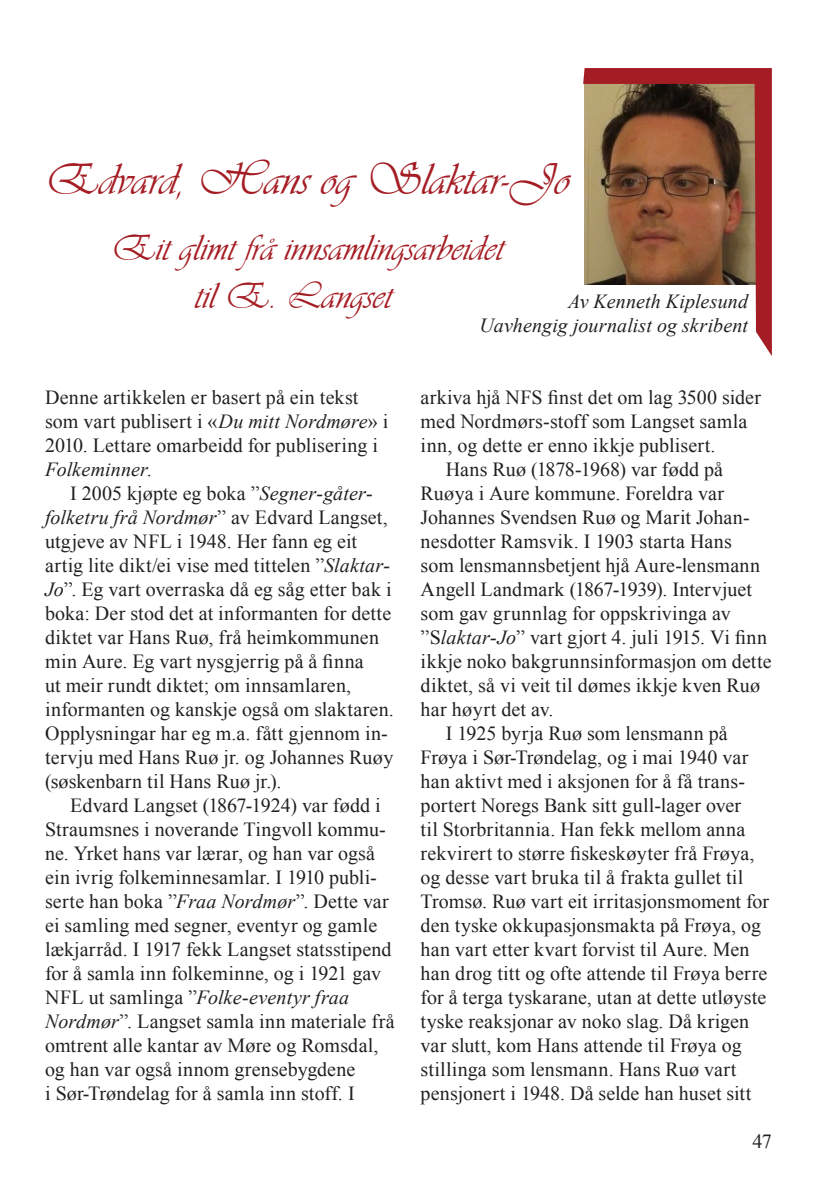
<style>
.page{position:relative;width:840px;height:1191px;background:#fff}
.page>*{position:absolute;margin:0;border:0;box-sizing:border-box;transform-origin:0 0}
._01_Undertittel{font:46px "Vivaldii";color:#a51d24}
._01_Bildetekst{font:38px "Vivaldii";color:#a51d24}
._01_Brødtekst{font:20px/24px "Times New Roman";letter-spacing:.005em;color:#231f20}
._01_Bildetekst-2{font:italic 20px "Times New Roman";letter-spacing:.005em;color:#231f20}
.s1{font-style:italic}
</style>
<div class="page">
<svg style="left:583px;top:68px;width:188px;height:287px"></svg>
<p class="_01_Undertittel" style="left:45px;top:152px;width:525px">Edvard, Hans og Slaktar-Jo</p>
<p class="_01_Bildetekst" style="left:111px;top:226px;width:393px">Eit glimt frå innsamlingsarbeidet</p>
<p class="_01_Bildetekst" style="left:195px;top:274px;width:198px">til E. Langset</p>
<p class="_01_Bildetekst-2" style="left:567px;top:288px;width:181px">Av Kenneth Kiplesund</p>
<p class="_01_Bildetekst-2" style="left:479px;top:312px;width:270px">Uavhengig journalist og skribent</p>
<p class="_01_Brødtekst" style="left:45px;top:385px;width:345px">Denne artikkelen er basert på ein tekst som vart publisert i «<span class="s1">Du mitt Nordmøre</span>» i 2010. Lettare omarbeidd for publisering i <span class="s1">Folkeminner</span>.</p>
<p class="_01_Brødtekst" style="left:45px;top:481px;width:350px;text-indent:25px">I 2005 kjøpte eg boka ”<span class="s1">Segner-gåter&shy;folketru frå Nordmør</span>” av Edvard Langset, utgjeve av NFL i 1948. Her fann eg eit artig lite dikt/ei vise med tittelen ”<span class="s1">Slaktar-Jo</span>”. Eg vart overraska då eg såg etter bak i boka: Der stod det at informanten for dette diktet var Hans Ruø, frå heimkommunen min Aure. Eg vart nysgjerrig på å finna<br>ut meir rundt diktet; om innsamlaren, informanten og kanskje også om slaktaren.<br>Opplysningar har eg m.a. fått gjennom in&shy;tervju med Hans Ruø jr. og Johannes Ruøy (søskenbarn til Hans Ruø jr.).</p>
<p class="_01_Brødtekst" style="left:45px;top:793px;width:351px;text-indent:25px">Edvard Langset (1867-1924) var fødd i Straumsnes i noverande Tingvoll kommu&shy;ne. Yrket hans var lærar, og han var også ein ivrig folkeminnesamlar. I 1910 publi&shy;serte han boka ”<span class="s1">Fraa Nordmør</span>”. Dette var ei samling med segner, eventyr og gamle lækjarråd. I 1917 fekk Langset statsstipend for å samla inn folkeminne, og i 1921 gav NFL ut samlinga ”<span class="s1">Folke-eventyr fraa Nordmør</span>”. Langset samla inn materiale frå omtrent alle kantar av Møre og Romsdal, og han var også innom grensebygdene<br>i Sør-Trøndelag for å samla inn stoff. I</p>
<p class="_01_Brødtekst" style="left:420px;top:385px;width:342px">arkiva hjå NFS finst det om lag 3500 sider med Nordmørs-stoff som Langset samla inn, og dette er enno ikkje publisert.</p>
<p class="_01_Brødtekst" style="left:420px;top:457px;width:352px;text-indent:25px">Hans Ruø (1878-1968) var fødd på Ruøya i Aure kommune. Foreldra var Johannes Svendsen Ruø og Marit Johan&shy;nesdotter Ramsvik. I 1903 starta Hans<br>som lensmannsbetjent hjå Aure-lensmann Angell Landmark (1867-1939). Intervjuet som gav grunnlag for oppskrivinga av ”S<span class="s1">laktar-Jo</span>” vart gjort 4. juli 1915. Vi finn ikkje noko bakgrunnsinformasjon om dette diktet, så vi veit til dømes ikkje kven Ruø har høyrt det av.</p>
<p class="_01_Brødtekst" style="left:420px;top:721px;width:350px;text-indent:25px">I 1925 byrja Ruø som lensmann på Frøya i Sør-Trøndelag, og i mai 1940 var han aktivt med i aksjonen for å få trans&shy;portert Noregs Bank sitt gull-lager over<br>til Storbritannia. Han fekk mellom anna rekvirert to større fiskeskøyter frå Frøya, og desse vart bruka til å frakta gullet til Tromsø. Ruø vart eit irritasjonsmoment for den tyske okkupasjonsmakta på Frøya, og han vart etter kvart forvist til Aure. Men han drog titt og ofte attende til Frøya berre for å terga tyskarane, utan at dette utløyste tyske reaksjonar av noko slag. Då krigen var slutt, kom Hans attende til Frøya og stillinga som lensmann. Hans Ruø vart pensjonert i 1948. Då selde han huset sitt</p>
<p class="_01_Brødtekst" style="left:752px;top:1129px;width:21px">47</p>
</div>
